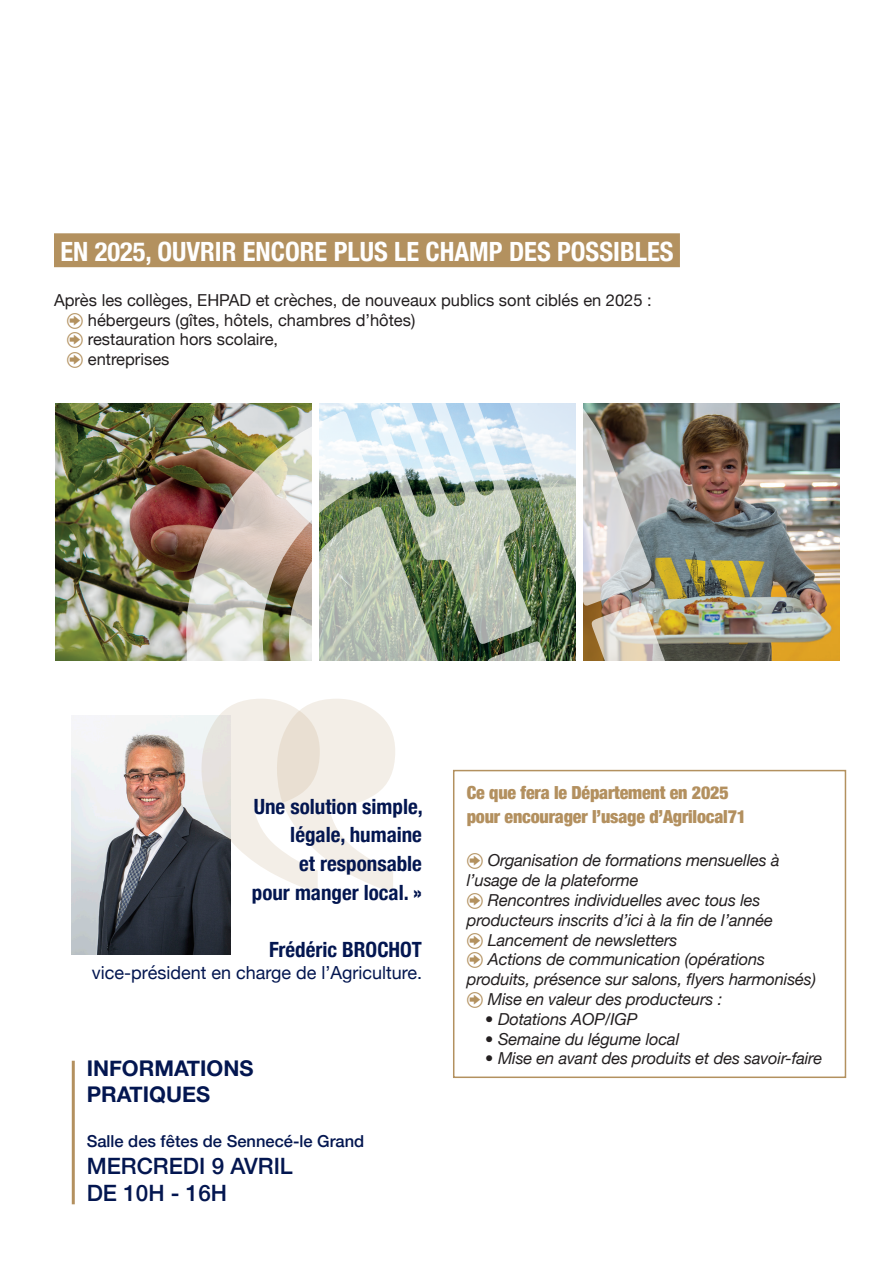
<style>
.page{position:relative;width:893px;height:1263px;background:#fff}
.page>*{position:absolute;margin:0;border:0;box-sizing:border-box;transform-origin:0 0}
.t1{font:700 condensed 26.55px "Helvetica Neue";color:#fff}
.t2{font:500 22.5px "Helvetica Neue";color:#031650}
.t3{font:700 21.6px "Helvetica Neue";color:#031650}
.t4{font:700 condensed 21px/28.7px "Helvetica Neue";color:#031650;text-align:right}
.t5{font:900 condensed 18px/24px "Helvetica Neue";letter-spacing:-.01em;color:#b3905f}
.t6{font:18px "Helvetica Neue";color:#031650}
.t7{font:italic 16.5px/19.8px "Helvetica Neue";letter-spacing:-.01em;color:#231f20}
.t8{font:16.5px "Helvetica Neue";color:#231f20}
.t9{font:500 16.5px "Helvetica Neue";color:#031650}
</style>
<div class="page">
<img style="left:709px;top:404px;width:131px;height:256px">
<img style="left:55px;top:404px;width:146px;height:256px">
<img style="left:186px;top:410px;width:15px;height:306px">
<div style="left:54px;top:233px;width:626px;height:34px;background:#b3915f"></div>
<hr style="left:72px;top:1061px;width:3px;height:143px;background:#b3905f">
<img style="left:71px;top:716px;width:159px;height:239px">
<div style="left:453px;top:770px;width:393px;height:308px;background:#fff;border:2px solid #b3915f"></div>
<img style="left:201px;top:403px;width:508px;height:506px">
<p class="t1" style="left:60px;top:229px;width:615px">EN 2025, OUVRIR ENCORE PLUS LE CHAMP DES POSSIBLES</p>
<p class="t8" style="left:54px;top:288px;width:599px">Après les collèges, EHPAD et crèches, de nouveaux publics sont ciblés en 2025 :</p>
<p class="t8" style="left:88px;top:308px;width:329px">hébergeurs (gîtes, hôtels, chambres d’hôtes)</p>
<p class="t8" style="left:88px;top:328px;width:192px">restauration hors scolaire,</p>
<p class="t8" style="left:88px;top:347px;width:83px">entreprises</p>
<p class="t4" style="left:254px;top:790px;width:170px">Une solution simple, légale, humaine<br>et responsable</p>
<p class="t4" style="left:252px;top:876px;width:172px">pour manger local. »</p>
<p class="t4" style="left:269px;top:934px;width:154px">Frédéric BROCHOT</p>
<p class="t6" style="left:92px;top:959px;width:332px">vice-président en charge de l’Agriculture.</p>
<p class="t3" style="left:87px;top:1051px;width:168px">INFORMATIONS</p>
<p class="t3" style="left:87px;top:1077px;width:125px">PRATIQUES</p>
<p class="t9" style="left:87px;top:1128px;width:279px">Salle des fêtes de Sennecé-le Grand</p>
<p class="t2" style="left:87px;top:1148px;width:208px">MERCREDI 9 AVRIL</p>
<p class="t2" style="left:87px;top:1175px;width:142px">DE 10H - 16H</p>
<p class="t5" style="left:467px;top:779px;width:281px">Ce que fera le Département en 2025 pour encourager l’usage d’Agrilocal71</p>
<p class="t7" style="left:467px;top:852px;width:314px;text-indent:21px">Organisation de formations mensuelles à l’usage de la plateforme</p>
<p class="t7" style="left:467px;top:891px;width:308px;text-align:center">Rencontres individuelles avec tous les producteurs inscrits d’ici à la fin de l’année</p>
<p class="t7" style="left:488px;top:931px;width:191px">Lancement de newsletters</p>
<p class="t7" style="left:467px;top:951px;width:351px;text-indent:21px">Actions de communication (opérations produits, présence sur salons, flyers harmonisés)</p>
<p class="t7" style="left:488px;top:990px;width:236px">Mise en valeur des producteurs :</p>
<p class="t7" style="left:485px;top:1010px;width:154px">• Dotations AOP/IGP</p>
<p class="t7" style="left:485px;top:1030px;width:196px">• Semaine du légume local</p>
<p class="t7" style="left:485px;top:1050px;width:338px">• Mise en avant des produits et des savoir-faire</p>
</div>
